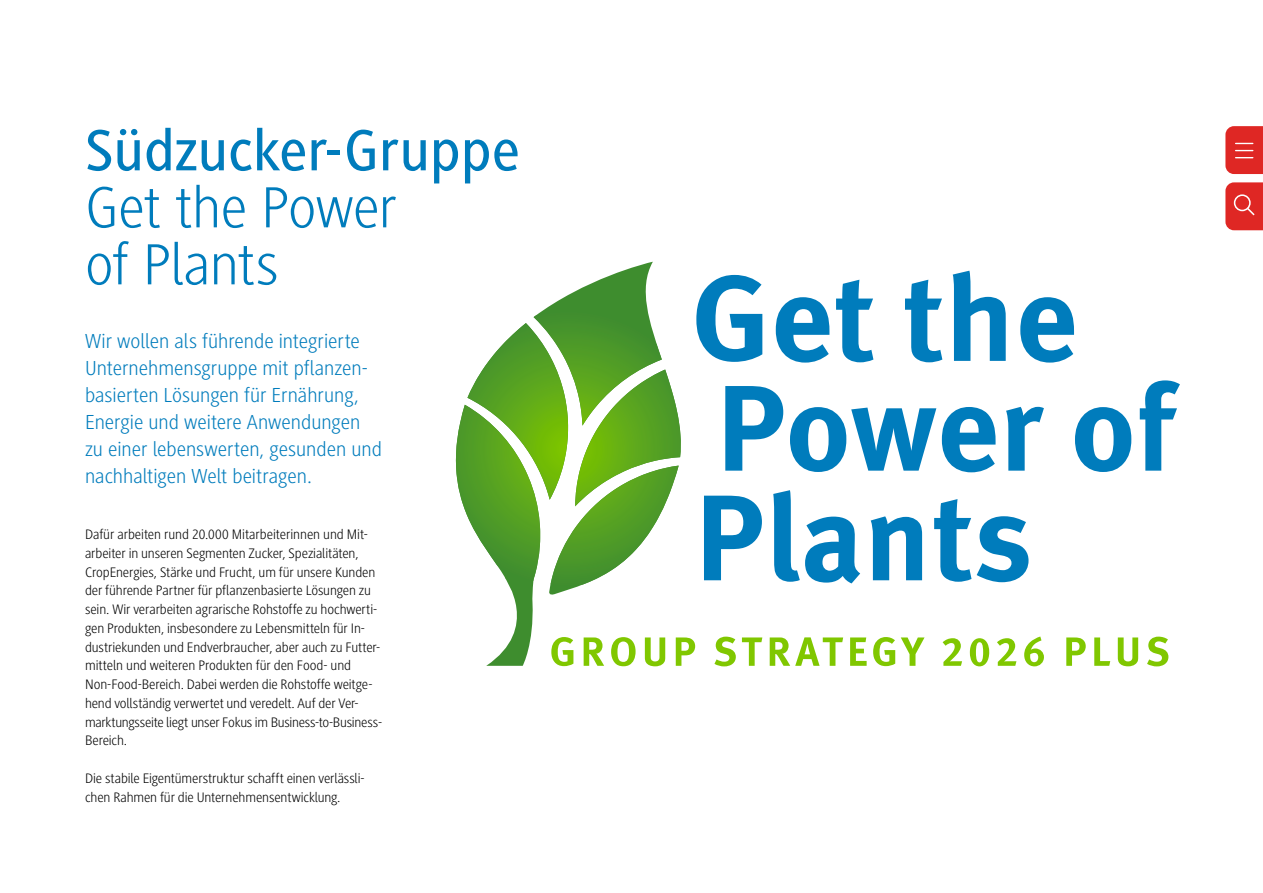
<style>
.page{position:relative;width:1263px;height:893px;background:#fff}
.page>*{position:absolute;margin:0;border:0;box-sizing:border-box;transform-origin:0 0}
.t1{font:300 60px/57px "Generis Sans Pro";letter-spacing:-.015em;color:#007cbc}
.t2{font:500 60px "Generis Sans Pro";color:#007cbc}
.t3{font:300 21px/27px "Generis Sans Pro";color:#007cbc}
.t4{font:300 14.25px/18.8px "Generis Sans Pro";letter-spacing:-.01em;color:#000}
</style>
<div class="page">
<svg style="left:704px;top:490px;width:324px;height:93px"></svg>
<svg style="left:725px;top:380px;width:455px;height:92px"></svg>
<svg style="left:696px;top:271px;width:378px;height:92px"></svg>
<svg style="left:455px;top:262px;width:226px;height:404px"></svg>
<svg style="left:456px;top:312px;width:224px;height:269px"></svg>
<svg style="left:551px;top:636px;width:617px;height:30px"></svg>
<svg style="left:1225px;top:182px;width:38px;height:48px;background:#e13936"></svg>
<svg style="left:1225px;top:126px;width:38px;height:48px;background:#e13634"></svg>
<h1 class="t2" style="left:85px;top:118px;width:436px">Südzucker-Gruppe</h1>
<h1 class="t1" style="left:85px;top:179px;width:313px">Get the Power of Plants</h1>
<h2 class="t3" style="left:85px;top:328px;width:298px">Wir wollen als führende integrierte Unternehmensgruppe mit pflanzen&shy;basierten Lösungen für Ernährung, Energie und weitere Anwendungen zu einer lebenswerten, gesunden und nachhaltigen Welt beitragen.</h2>
<p class="t4" style="left:85px;top:525px;width:299px">Dafür arbeiten rund 20.000 Mitarbeiterinnen und Mit&shy;arbeiter in unseren Segmenten Zucker, Spezialitäten, CropEnergies, Stärke und Frucht, um für unsere Kunden der führende Partner für pflanzenbasierte Lösungen zu sein. Wir verarbeiten agrarische Rohstoffe zu hochwerti&shy;gen Produkten, insbesondere zu Lebensmitteln für In&shy;dustriekunden und Endverbraucher, aber auch zu Futter&shy;mitteln und weiteren Produkten für den Food- und Non-Food-Bereich. Dabei werden die Rohstoffe weitge&shy;hend vollständig verwertet und veredelt. Auf der Ver&shy;marktungsseite liegt unser Fokus im Business-to-Business-Bereich.</p>
<p class="t4" style="left:85px;top:769px;width:281px">Die stabile Eigentümerstruktur schafft einen verlässli&shy;chen Rahmen für die Unternehmensentwicklung.</p>
</div>
